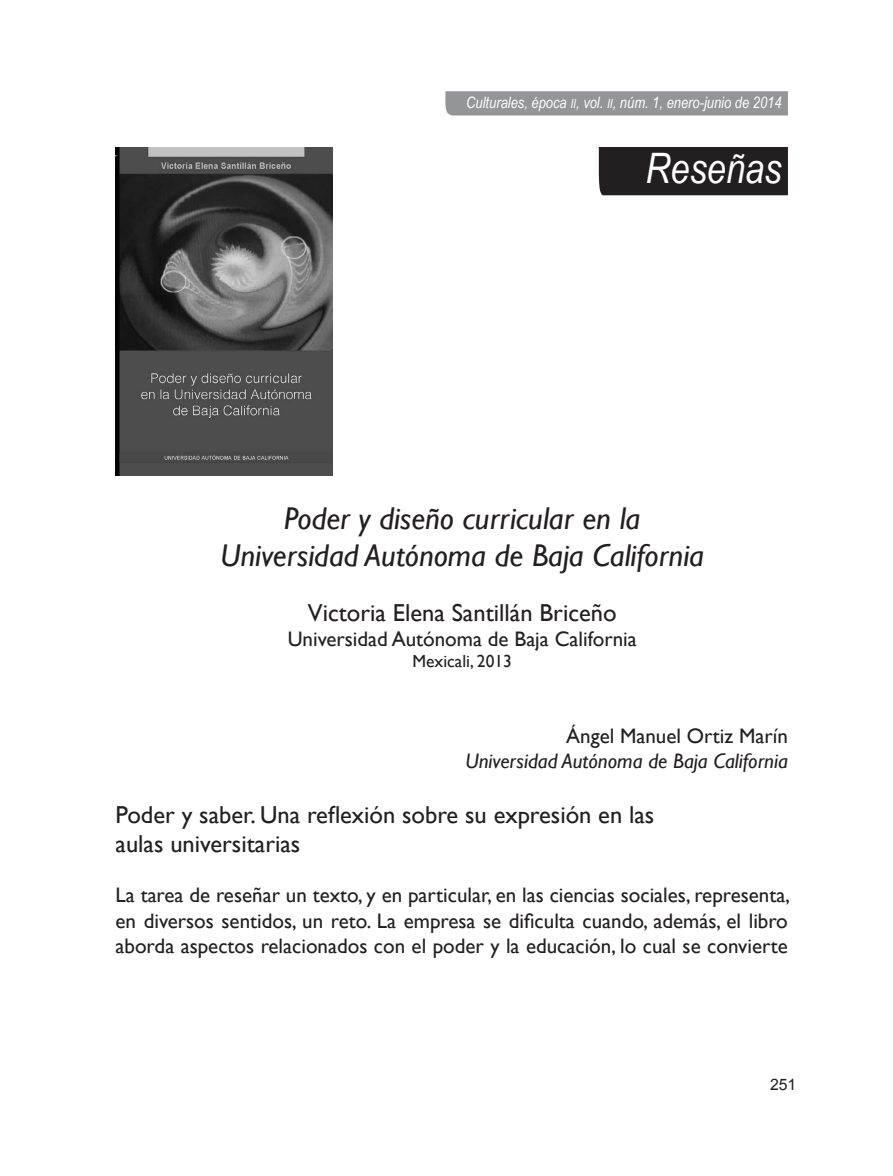
<style>
.page{position:relative;width:893px;height:1176px;background:#fff}
.page>*{position:absolute;margin:0;border:0;box-sizing:border-box;transform-origin:0 0}
.t1{font:italic 42px "Arial Narrow";color:#fff}
.TEXTO{font:italic 31.5px "Gill Sans";color:#231f20}
.TEXTO-2{font:24.5px "Gill Sans";color:#231f20}
.TEXTO-3{font:21px/25.2px "Gill Sans";color:#231f20;text-align:justify}
.TEXTO-4{font:italic 21px "Gill Sans";color:#231f20}
.TEXTO-5{font:17.5px "Gill Sans";color:#231f20}
.t2{font:italic 15.75px "Arial Narrow";color:#fff}
.t3{font:15.75px "Arial";color:#231f20}
.s1{font-family:"Arial Narrow Italic SC800";font-style:normal;font-size:12.6px}
</style>
<div class="page">
<svg style="left:445px;top:91px;width:343px;height:25px;background:#96989b"></svg>
<div style="left:598px;top:147px;width:190px;height:48px;background:#231f20"></div>
<img style="left:116px;top:147px;width:216px;height:329px">
<p class="t2" style="left:466px;top:91px;width:317px">Culturales, época <span class="s1">ii</span>, vol. <span class="s1">ii</span>, núm. 1, enero-junio de 2014</p>
<p class="t1" style="left:645px;top:139px;width:137px">Reseñas</p>
<p class="TEXTO" style="left:284px;top:500px;width:358px">Poder y diseño curricular en la</p>
<p class="TEXTO" style="left:220px;top:537px;width:485px">Universidad Autónoma de Baja California</p>
<p class="TEXTO-2" style="left:308px;top:598px;width:310px">Victoria Elena Santillán Briceño</p>
<p class="TEXTO-3" style="left:288px;top:627px;width:350px">Universidad Autónoma de Baja California</p>
<p class="TEXTO-5" style="left:412px;top:651px;width:101px">Mexicali, 2013</p>
<p class="TEXTO-3" style="left:566px;top:723px;width:223px">Ángel Manuel Ortiz Marín</p>
<p class="TEXTO-4" style="left:465px;top:749px;width:324px">Universidad Autónoma de Baja California</p>
<p class="TEXTO-2" style="left:116px;top:800px;width:540px">Poder y saber. Una reflexión sobre su expresión en las</p>
<p class="TEXTO-2" style="left:116px;top:829px;width:186px">aulas universitarias</p>
<p class="TEXTO-3" style="left:116px;top:883px;width:676px">La tarea de reseñar un texto, y en particular, en las ciencias sociales, representa, en diversos sentidos, un reto. La empresa se dificulta cuando, además, el libro aborda aspectos relacionados con el poder y la educación, lo cual se convierte</p>
<p class="t3" style="left:770px;top:1074px;width:28px">251</p>
</div>
